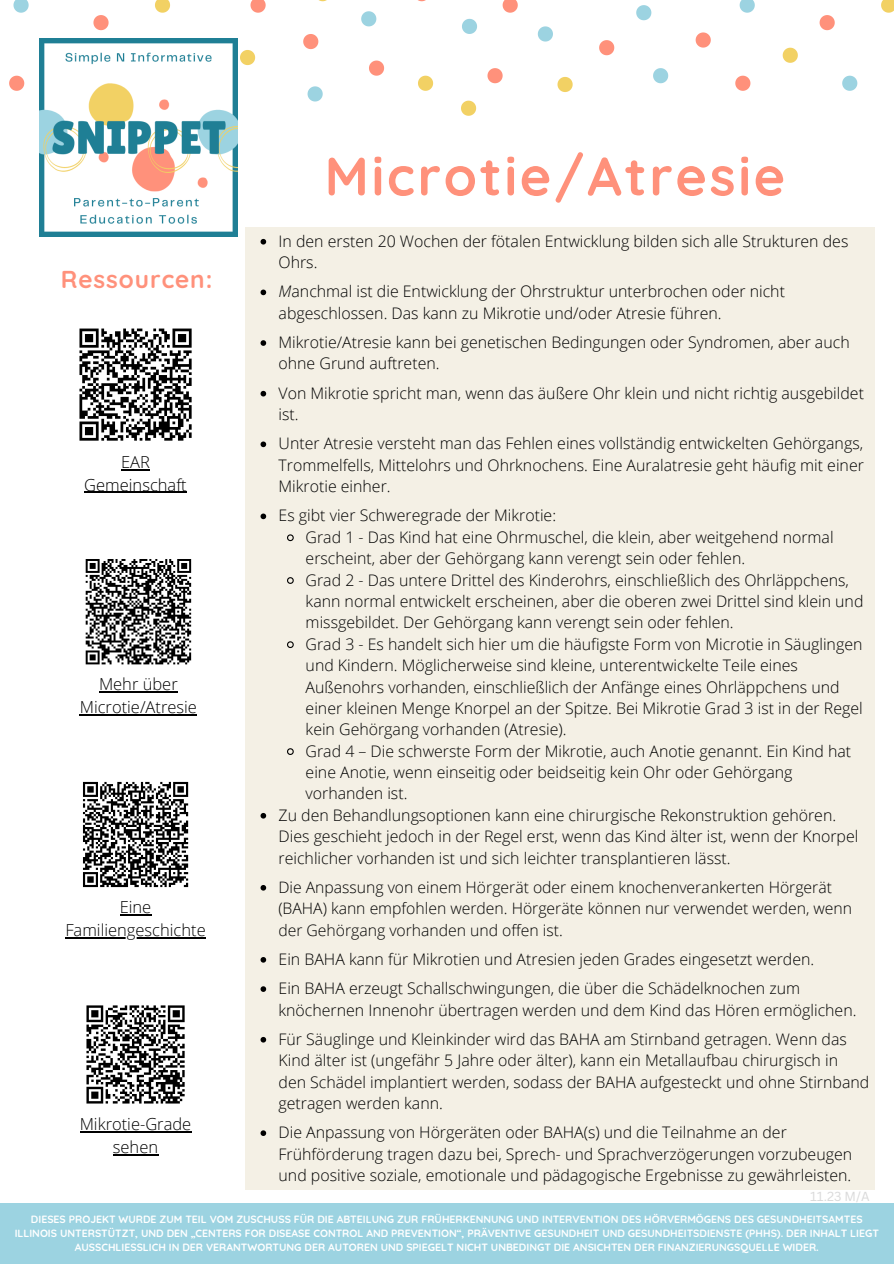
<style>
.page{position:relative;width:894px;height:1264px;background:#fff}
.page>*{position:absolute;margin:0;border:0;box-sizing:border-box;transform-origin:0 0}
.t1{font:700 54px "Quicksand";letter-spacing:.05em;color:#ff917b}
.t2{font:700 24.3px "Quicksand";letter-spacing:.04em;color:#ff917b}
.t3{font:300 16.5px/22.5px "Open Sans";color:#000;text-align:center}
.t4{font:300 15.9px/21.3px "Open Sans";color:#000}
.t5{font:300 15.75px/21.3px "Open Sans";color:#000}
.t6{font:12.75px "Canva Sans";color:#d9d9d9}
.t7{font:700 10.5px/14px "Quicksand";color:#fff;text-align:center}
.s1{font-style:italic}
</style>
<div class="page">
<svg style="left:13px;top:0;width:16px;height:13px"></svg>
<svg style="left:307px;top:86px;width:15px;height:15px"></svg>
<svg style="left:361px;top:11px;width:15px;height:15px"></svg>
<svg style="left:155px;top:0;width:15px;height:13px"></svg>
<svg style="left:240px;top:50px;width:15px;height:15px"></svg>
<svg style="left:418px;top:76px;width:15px;height:15px"></svg>
<svg style="left:9px;top:76px;width:15px;height:15px"></svg>
<svg style="left:250px;top:0;width:15px;height:13px"></svg>
<svg style="left:93px;top:15px;width:15px;height:15px"></svg>
<svg style="left:303px;top:34px;width:15px;height:15px"></svg>
<svg style="left:369px;top:61px;width:15px;height:15px"></svg>
<svg style="left:739px;top:0;width:15px;height:13px"></svg>
<svg style="left:842px;top:76px;width:15px;height:15px"></svg>
<svg style="left:636px;top:5px;width:15px;height:15px"></svg>
<svg style="left:653px;top:68px;width:15px;height:15px"></svg>
<svg style="left:537px;top:26px;width:16px;height:16px"></svg>
<svg style="left:462px;top:19px;width:15px;height:15px"></svg>
<svg style="left:881px;top:0;width:12px;height:13px"></svg>
<svg style="left:557px;top:77px;width:15px;height:15px"></svg>
<svg style="left:461px;top:101px;width:15px;height:15px"></svg>
<svg style="left:782px;top:48px;width:15px;height:15px"></svg>
<svg style="left:695px;top:32px;width:15px;height:16px"></svg>
<svg style="left:735px;top:76px;width:15px;height:15px"></svg>
<svg style="left:487px;top:68px;width:15px;height:15px"></svg>
<svg style="left:502px;top:0;width:15px;height:13px"></svg>
<svg style="left:819px;top:15px;width:15px;height:15px"></svg>
<svg style="left:599px;top:40px;width:15px;height:15px"></svg>
<div style="left:246px;top:228px;width:628px;height:678px;background:#f4f0e5"></div>
<div style="left:0;top:1203px;width:893px;height:60px;background:#9cd3e1"></div>
<div style="left:246px;top:511px;width:628px;height:678px;background:#f4f0e5"></div>
<svg style="left:260px;top:239px;width:6px;height:5px"></svg>
<svg style="left:260px;top:289px;width:6px;height:6px"></svg>
<svg style="left:260px;top:340px;width:6px;height:6px"></svg>
<svg style="left:260px;top:391px;width:6px;height:5px"></svg>
<svg style="left:260px;top:441px;width:6px;height:6px"></svg>
<svg style="left:260px;top:513px;width:6px;height:6px"></svg>
<svg style="left:287px;top:534px;width:7px;height:8px"></svg>
<svg style="left:287px;top:577px;width:7px;height:7px"></svg>
<svg style="left:287px;top:641px;width:7px;height:8px"></svg>
<svg style="left:287px;top:748px;width:7px;height:7px"></svg>
<svg style="left:260px;top:813px;width:6px;height:5px"></svg>
<svg style="left:260px;top:885px;width:6px;height:5px"></svg>
<svg style="left:260px;top:957px;width:6px;height:5px"></svg>
<svg style="left:260px;top:986px;width:6px;height:5px"></svg>
<svg style="left:260px;top:1036px;width:6px;height:6px"></svg>
<svg style="left:260px;top:1130px;width:6px;height:5px"></svg>
<img style="left:39px;top:38px;width:198px;height:198px">
<svg style="left:121px;top:469px;width:29px;height:1px"></svg>
<hr style="left:84px;top:492px;width:103px;height:1px;background:#000">
<hr style="left:99px;top:691px;width:79px;height:1px;background:#000">
<hr style="left:80px;top:714px;width:117px;height:1px;background:#000">
<hr style="left:120px;top:914px;width:31px;height:1px;background:#000">
<hr style="left:65px;top:937px;width:141px;height:1px;background:#000">
<hr style="left:80px;top:1131px;width:111px;height:1px;background:#000">
<hr style="left:113px;top:1153px;width:45px;height:2px;background:#000">
<svg style="left:79px;top:328px;width:113px;height:113px"></svg>
<svg style="left:85px;top:559px;width:107px;height:106px"></svg>
<svg style="left:83px;top:781px;width:106px;height:107px"></svg>
<svg style="left:86px;top:1005px;width:99px;height:99px"></svg>
<h3 class="t2" style="left:61px;top:263px;width:153px">Ressourcen:</h3>
<h3 class="t3" style="left:84px;top:450px;width:104px">EAR<br>Gemeinschaft</h3>
<h3 class="t3" style="left:80px;top:672px;width:119px">Mehr über<br>Microtie/Atresie</h3>
<h3 class="t3" style="left:120px;top:895px;width:33px">Eine</h3>
<h2 class="t3" style="left:65px;top:918px;width:142px">Familiengeschichte</h2>
<p class="t3" style="left:80px;top:1112px;width:113px">Mikrotie-Grade sehen</p>
<h3 class="t1" style="left:324px;top:141px;width:462px">Microtie/Atresie</h3>
<p class="t4" style="left:278px;top:230px;width:571px">In den ersten 20 Wochen der fötalen Entwicklung bilden sich alle Strukturen des<br>Ohrs.</p>
<p class="t4" style="left:278px;top:280px;width:507px"><span class="s1">M</span>anchmal ist die Entwicklung der Ohrstruktur unterbrochen oder nicht abgeschlossen. Das kann zu Mikrotie und/oder Atresie führen.</p>
<p class="t4" style="left:278px;top:331px;width:572px">Mikrotie/Atresie kann bei genetischen Bedingungen oder Syndromen, aber auch ohne Grund auftreten.</p>
<h1 class="t4" style="left:278px;top:382px;width:586px">Von Mikrotie spricht man, wenn das äußere Ohr klein und nicht richtig ausgebildet ist.</h1>
<p class="t4" style="left:278px;top:432px;width:586px;text-align:justify">Unter Atresie versteht man das Fehlen eines vollständig entwickelten Gehörgangs, Trommelfells, Mittelohrs und Ohrknochens. Eine Auralatresie geht häufig mit einer Mikrotie einher.</p>
<h3 class="t4" style="left:278px;top:504px;width:279px">Es gibt vier Schweregrade der Mikrotie:</h3>
<h3 class="t4" style="left:305px;top:526px;width:529px">Grad 1 - Das Kind hat eine Ohrmuschel, die klein, aber weitgehend normal erscheint, aber der Gehörgang kann verengt sein oder fehlen.</h3>
<h3 class="t4" style="left:305px;top:568px;width:559px">Grad 2 - Das untere Drittel des Kinderohrs, einschließlich des Ohrläppchens, kann normal entwickelt erscheinen, aber die oberen zwei Drittel sind klein und missgebildet. Der Gehörgang kann verengt sein oder fehlen.</h3>
<h3 class="t4" style="left:305px;top:633px;width:558px">Grad 3 - Es handelt sich hier um die häufigste Form von Microtie in Säuglingen und Kindern. Möglicherweise sind kleine, unterentwickelte Teile eines Außenohrs vorhanden, einschließlich der Anfänge eines Ohrläppchens und einer kleinen Menge Knorpel an der Spitze. Bei Mikrotie Grad 3 ist in der Regel kein Gehörgang vorhanden (Atresie).</h3>
<h3 class="t4" style="left:305px;top:739px;width:547px">Grad 4 – Die schwerste Form der Mikrotie, auch Anotie genannt. Ein Kind hat eine Anotie, wenn einseitig oder beidseitig kein Ohr oder Gehörgang vorhanden ist.</h3>
<h3 class="t4" style="left:278px;top:804px;width:581px">Zu den Behandlungsoptionen kann eine chirurgische Rekonstruktion gehören.<br>Dies geschieht jedoch in der Regel erst, wenn das Kind älter ist, wenn der Knorpel reichlicher vorhanden ist und sich leichter transplantieren lässt.</h3>
<h3 class="t5" style="left:278px;top:876px;width:575px">Die Anpassung von einem Hörgerät oder einem knochenverankerten Hörgerät (BAHA) kann empfohlen werden. Hörgeräte können nur verwendet werden, wenn der Gehörgang vorhanden und offen ist.</h3>
<h3 class="t4" style="left:278px;top:948px;width:537px">Ein BAHA kann für Mikrotien und Atresien jeden Grades eingesetzt werden.</h3>
<h3 class="t4" style="left:278px;top:977px;width:579px">Ein BAHA erzeugt Schallschwingungen, die über die Schädelknochen zum knöchernen Innenohr übertragen werden und dem Kind das Hören ermöglichen.</h3>
<h3 class="t4" style="left:278px;top:1027px;width:592px">Für Säuglinge und Kleinkinder wird das BAHA am Stirnband getragen. Wenn das Kind älter ist (ungefähr 5 Jahre oder älter), kann ein Metallaufbau chirurgisch in den Schädel implantiert werden, sodass der BAHA aufgesteckt und ohne Stirnband getragen werden kann.</h3>
<h3 class="t4" style="left:278px;top:1121px;width:575px">Die Anpassung von Hörgeräten oder BAHA(s) und die Teilnahme an der<br>Frühförderung tragen dazu bei, Sprech- und Sprachverzögerungen vorzubeugen und positive soziale, emotionale und pädagogische Ergebnisse zu gewährleisten.</h3>
<p class="t6" style="left:809px;top:1186px;width:61px">11.23 M/A</p>
<p class="t7" style="left:15px;top:1212px;width:865px">DIESES PROJEKT WURDE ZUM TEIL VOM ZUSCHUSS FÜR DIE ABTEILUNG ZUR FRÜHERKENNUNG UND INTERVENTION DES HÖRVERMÖGENS DES GESUNDHEITSAMTES<br>ILLINOIS UNTERSTÜTZT, UND DEN „CENTERS FOR DISEASE CONTROL AND PREVENTION“, PRÄVENTIVE GESUNDHEIT UND GESUNDHEITSDIENSTE (PHHS). DER INHALT LIEGT<br>AUSSCHLIESSLICH IN DER VERANTWORTUNG DER AUTOREN UND SPIEGELT NICHT UNBEDINGT DIE ANSICHTEN DER FINANZIERUNGSQUELLE WIDER.</p>
</div>
